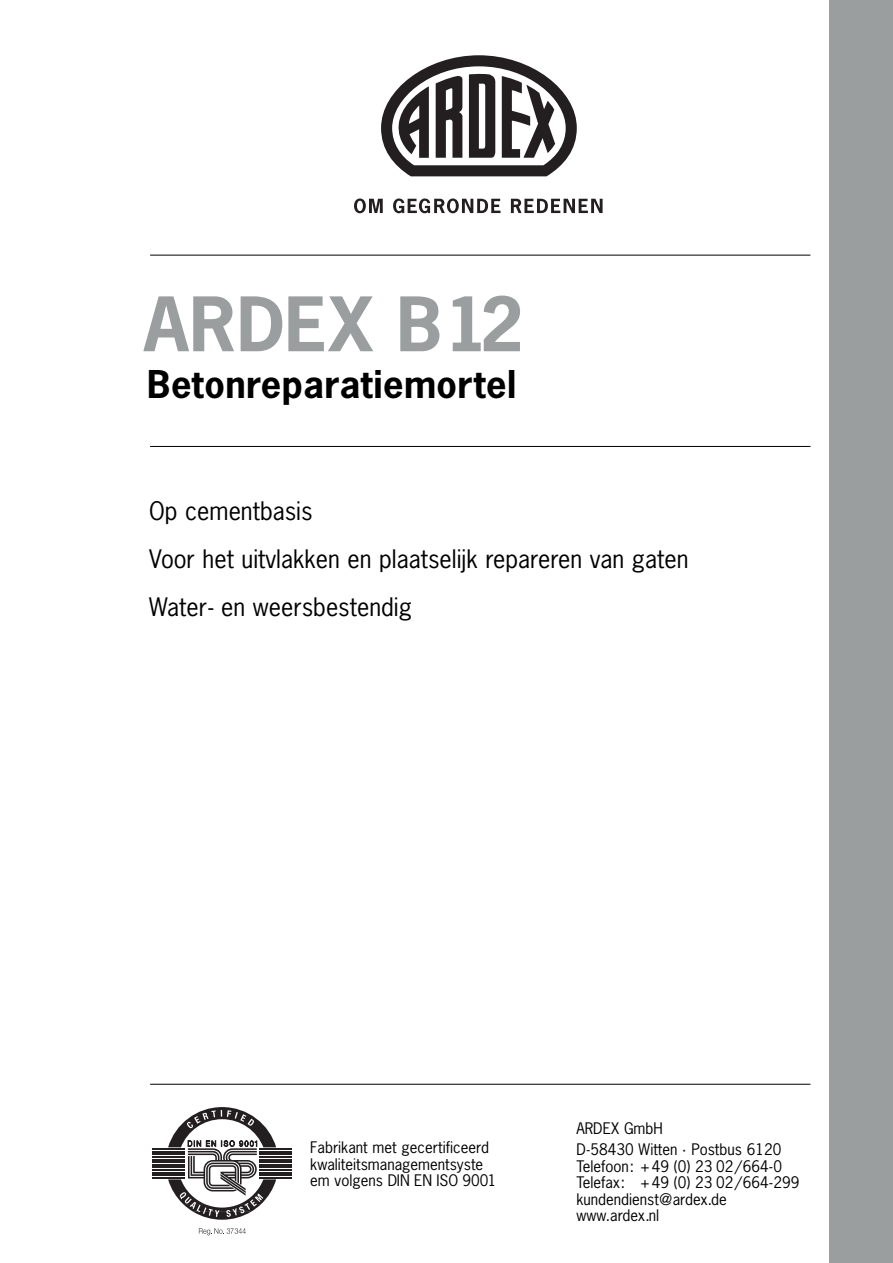
<style>
.page{position:relative;width:893px;height:1263px;background:#fff}
.page>*{position:absolute;margin:0;border:0;box-sizing:border-box;transform-origin:0 0}
.t1{font:700 70.5px "News Gothic";letter-spacing:.01em;color:#9a9e9e}
.t2{font:700 36px "News Gothic";letter-spacing:.01em;color:#000}
.t3{font:24px/48px "News Gothic";color:#000}
.t4{font:15px/16.5px "News Gothic";color:#000}
</style>
<div class="page">
<div style="left:829px;top:0;width:63px;height:1263px;background:#9a9e9e"></div>
<hr style="left:150px;top:1084px;width:660px;height:1px;background:#000">
<hr style="left:150px;top:255px;width:660px;height:1px;background:#000">
<hr style="left:150px;top:446px;width:660px;height:1px;background:#000">
<svg style="left:381px;top:55px;width:195px;height:121px"></svg>
<svg style="left:354px;top:199px;width:29px;height:14px"></svg>
<svg style="left:393px;top:199px;width:107px;height:14px"></svg>
<svg style="left:511px;top:199px;width:91px;height:14px"></svg>
<hr style="left:152px;top:1148px;width:32px;height:2px;background:#231f20">
<hr style="left:260px;top:1148px;width:32px;height:2px;background:#231f20">
<hr style="left:152px;top:1151px;width:32px;height:1px;background:#231f20">
<hr style="left:260px;top:1151px;width:32px;height:1px;background:#231f20">
<hr style="left:152px;top:1154px;width:32px;height:1px;background:#231f20">
<hr style="left:260px;top:1154px;width:32px;height:1px;background:#231f20">
<hr style="left:152px;top:1156px;width:32px;height:2px;background:#231f20">
<hr style="left:260px;top:1156px;width:32px;height:2px;background:#231f20">
<hr style="left:152px;top:1159px;width:32px;height:1px;background:#231f20">
<hr style="left:260px;top:1159px;width:32px;height:1px;background:#231f20">
<hr style="left:152px;top:1161px;width:32px;height:2px;background:#231f20">
<hr style="left:260px;top:1161px;width:32px;height:2px;background:#231f20">
<hr style="left:152px;top:1164px;width:32px;height:1px;background:#231f20">
<hr style="left:260px;top:1164px;width:32px;height:1px;background:#231f20">
<hr style="left:152px;top:1167px;width:32px;height:1px;background:#231f20">
<hr style="left:260px;top:1167px;width:32px;height:1px;background:#231f20">
<hr style="left:152px;top:1169px;width:32px;height:2px;background:#231f20">
<hr style="left:260px;top:1169px;width:32px;height:2px;background:#231f20">
<hr style="left:152px;top:1172px;width:32px;height:1px;background:#231f20">
<hr style="left:260px;top:1172px;width:32px;height:1px;background:#231f20">
<hr style="left:152px;top:1174px;width:32px;height:2px;background:#231f20">
<hr style="left:260px;top:1174px;width:32px;height:2px;background:#231f20">
<hr style="left:152px;top:1177px;width:32px;height:1px;background:#231f20">
<hr style="left:260px;top:1177px;width:32px;height:1px;background:#231f20">
<svg style="left:199px;top:1228px;width:47px;height:7px"></svg>
<svg style="left:168px;top:1107px;width:108px;height:113px"></svg>
<h1 class="t1" style="left:144px;top:296px;width:381px">ARDEX B12</h1>
<h2 class="t2" style="left:147px;top:370px;width:370px">Betonreparatiemortel</h2>
<h3 class="t3" style="left:149px;top:489px;width:541px">Op cementbasis<br>Voor het uitvlakken en plaatselijk repareren van gaten<br>Water- en weersbestendig</h3>
<p class="t4" style="left:310px;top:1141px;width:187px">Fabrikant met gecertificeerd kwaliteitsmanagementsyste em volgens DIN EN ISO 9001</p>
<p class="t4" style="left:576px;top:1119px;width:206px;line-height:21px">ARDEX GmbH<br>D-58430 Witten · Postbus 6120</p>
<p class="t4" style="left:576px;top:1159px;width:224px">Telefoon: +49 (0) 23 02/664-0<br>Telefax: +49 (0) 23 02/664-299 kundendienst@ardex.de www.ardex.nl</p>
</div>
